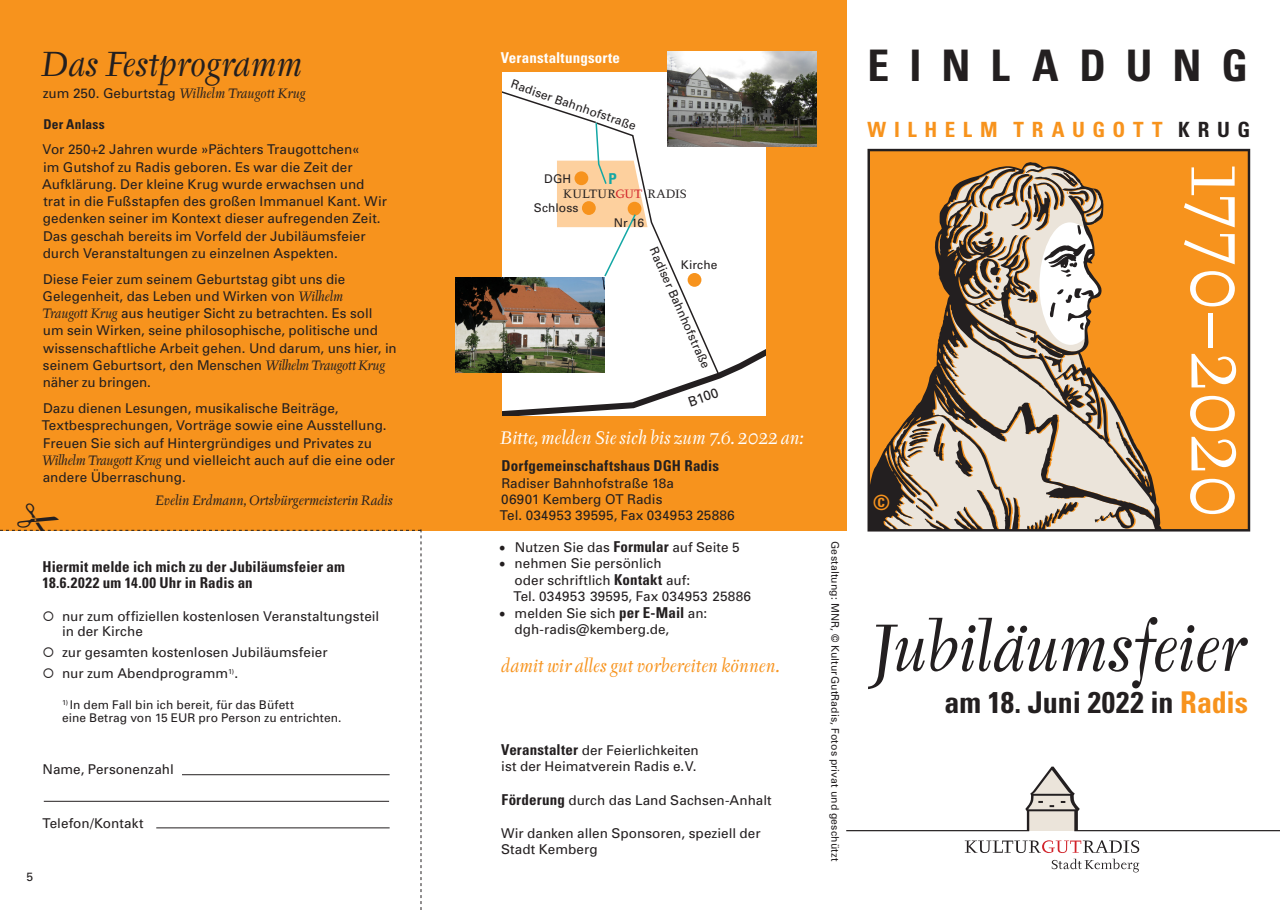
<style>
.page{position:relative;width:1280px;height:910px;background:#fff}
.page>*{position:absolute;margin:0;border:0;box-sizing:border-box;transform-origin:0 0}
.t1{font:72px "Tyfa ITC";letter-spacing:.015em;color:#fff}
.t2{font:italic 66px "Tyfa ITC";letter-spacing:-.01em;color:#231f20}
.t3{font:700 condensed 43.5px "Univers";letter-spacing:.46em;color:#231f20}
.t4{font:italic 34.5px "Tyfa ITC";color:#231f20}
.t5{font:700 condensed 30px "Univers";color:#231f20}
.t6{font:700 condensed 21px "Univers";letter-spacing:.365em;color:#f7931d}
.t7{font:italic 18px "Tyfa ITC";color:#fff}
.t8{font:italic 18px "Tyfa ITC";letter-spacing:.01em;color:#f7931d}
.t9{font:700 condensed 15px/16.5px "Univers";letter-spacing:.01em;color:#231f20}
.t10{font:700 condensed 15px "Univers";letter-spacing:.015em;color:#fff}
.t11{font:700 condensed 15px "Univers";color:#13a7a5}
.t12{font:13.5px/17.2px "Univers";letter-spacing:.005em;color:#231f20}
.t13{font:italic 13.5px "Tyfa ITC";color:#231f20}
.t14{font:700 condensed 13.5px "Univers";letter-spacing:.015em;color:#231f20}
.t15{font:12px/13.5px "Univers";letter-spacing:.01em;color:#231f20}
.t16{font:12px "Tyfa ITC";letter-spacing:.015em;color:#231f20}
.t17{font:10.5px "Univers";letter-spacing:.015em;color:#231f20}
.s1{font-family:"Univers";font-style:normal}
.s2{font-family:"Tyfa ITC";font-style:italic}
.s3{color:#d1232a}
.s4{font-family:"Minion Pro";font-size:18px}
.s5{font-weight:700;font-stretch:condensed;font-size:15px}
.s6{color:#231f20}
.s7{color:#f7931d}
</style>
<div class="page">
<div style="left:0;top:0;width:846px;height:530px;background:#f7931d"></div>
<svg style="left:1052px;top:859px;width:87px;height:13px"></svg>
<svg style="left:965px;top:840px;width:174px;height:13px"></svg>
<svg style="left:846px;top:767px;width:434px;height:64px"></svg>
<svg style="left:867px;top:149px;width:383px;height:382px;background:#cf9755"></svg>
<div style="left:502px;top:72px;width:263px;height:344px;background:#fff"></div>
<img style="left:667px;top:51px;width:149px;height:96px">
<img style="left:455px;top:277px;width:47px;height:96px">
<svg style="left:502px;top:90px;width:263px;height:326px"></svg>
<svg style="left:0;top:529px;width:422px;height:381px"></svg>
<h3 class="t4" style="left:40px;top:44px;width:264px">Das Festprogramm</h3>
<p class="t13" style="left:43px;top:86px;width:264px"><span class="s1">zum 250. Geburtstag</span> Wilhelm Traugott Krug</p>
<p class="t14" style="left:43px;top:116px;width:63px">Der Anlass</p>
<p class="t12" style="left:42px;top:141px;width:346px">Vor 250+2 Jahren wurde »Pächters Traugottchen«<br>im Gutshof zu Radis geboren. Es war die Zeit der Aufklärung. Der kleine Krug wurde erwachsen und trat in die Fußstapfen des großen Immanuel Kant. Wir gedenken seiner im Kontext dieser aufregenden Zeit.<br>Das geschah bereits im Vorfeld der Jubiläumsfeier durch Veranstaltungen zu einzelnen Aspekten.</p>
<p class="t12" style="left:42px;top:270px;width:356px">Diese Feier zum seinem Geburtstag gibt uns die Gelegenheit, das Leben und Wirken von <span class="s2">Wilhelm<br>Traugott Krug</span> aus heutiger Sicht zu betrachten. Es soll<br>um sein Wirken, seine philosophische, politische und wissenschaftliche Arbeit gehen. Und darum, uns hier, in seinem Geburtsort, den Menschen <span class="s2">Wilhelm Traugott Krug </span>näher zu bringen.</p>
<p class="t12" style="left:42px;top:399px;width:355px">Dazu dienen Lesungen, musikalische Beiträge, Textbesprechungen, Vorträge sowie eine Ausstellung.<br>Freuen Sie sich auf Hintergründiges und Privates zu <span class="s2">Wilhelm Traugott Krug</span> und vielleicht auch auf die eine oder andere Überraschung.</p>
<p class="t13" style="left:155px;top:493px;width:239px">Evelin Erdmann, Ortsbürgermeisterin Radis</p>
<p class="t9" style="left:43px;top:558px;width:304px">Hiermit melde ich mich zu der Jubiläumsfeier am<br>18.6.2022 um 14.00 Uhr in Radis an</p>
<p class="t12" style="left:62px;top:609px;width:319px;line-height:15px;text-indent:-19px">○ nur zum offiziellen kostenlosen Veranstaltungsteil in der Kirche</p>
<p class="t12" style="left:43px;top:644px;width:287px">○ zur gesamten kostenlosen Jubiläumsfeier</p>
<p class="t12" style="left:43px;top:665px;width:197px">○ nur zum Abendprogramm<sup>1)</sup>.</p>
<p class="t15" style="left:62px;top:698px;width:281px"><sup>1)</sup> In dem Fall bin ich bereit, für das Büfett<br>eine Betrag von 15 EUR pro Person zu entrichten.</p>
<p class="t12" style="left:43px;top:761px;width:133px">Name, Personenzahl</p>
<p class="t12" style="left:43px;top:815px;width:103px">Telefon/Kontakt</p>
<p class="t15" style="left:27px;top:870px;width:8px">5</p>
<p class="t10" style="left:501px;top:48px;width:121px">Veranstaltungsorte</p>
<p class="t15" style="left:514px;top:77px;width:133px;rotate:19deg">Radiser Bahnhofstraße</p>
<p class="t11" style="left:608px;top:169px;width:10px">P</p>
<p class="t16" style="left:563px;top:187px;width:125px">KULTUR<span class="s3">GUT</span> RADIS</p>
<p class="t15" style="left:544px;top:172px;width:28px">DGH</p>
<p class="t15" style="left:534px;top:200px;width:46px">Schloss</p>
<p class="t15" style="left:614px;top:216px;width:32px">Nr 16</p>
<p class="t15" style="left:660px;top:245px;width:133px;rotate:66deg">Radiser Bahnhofstraße</p>
<p class="t15" style="left:681px;top:258px;width:38px">Kirche</p>
<p class="t12" style="left:686px;top:394px;width:33px;rotate:-19deg">B100</p>
<h3 class="t7" style="left:500px;top:428px;width:306px">Bitte, melden Sie sich bis zum 7.6. 2022 an:</h3>
<p class="t9" style="left:501px;top:458px;width:219px">Dorfgemeinschaftshaus DGH Radis</p>
<p class="t12" style="left:500px;top:475px;width:236px;line-height:16.2px">Radiser Bahnhofstraße 18a<br>06901 Kemberg OT Radis<br>Tel. 034953 39595, Fax 034953 25886</p>
<p class="t12" style="left:499px;top:538px;width:242px"><span class="s4">•</span> Nutzen Sie das <span class="s5">Formular</span> auf Seite 5</p>
<p class="t12" style="left:513px;top:555px;width:239px;line-height:16.5px;text-indent:-15px"><span class="s4">•</span> nehmen Sie persönlich<br>oder schriftlich <span class="s5">Kontakt</span> auf:<br>Tel. 034953 39595, Fax 034953 25886</p>
<p class="t12" style="left:514px;top:605px;width:194px;line-height:16.5px;text-indent:-16px"><span class="s4">•</span> melden Sie sich <span class="s5">per E-Mail</span> an: dgh-radis@kemberg.de,</p>
<h3 class="t8" style="left:501px;top:656px;width:280px">damit wir alles gut vorbereiten können.</h3>
<p class="t12" style="left:501px;top:742px;width:199px;line-height:16.2px"><span class="s5">Veranstalter</span> der Feierlichkeiten ist der Heimatverein Radis e.V.</p>
<p class="t12" style="left:502px;top:792px;width:272px"><span class="s5">Förderung</span> durch das Land Sachsen-Anhalt</p>
<p class="t12" style="left:501px;top:825px;width:261px;line-height:16.2px">Wir danken allen Sponsoren, speziell der<br>Stadt Kemberg</p>
<p class="t17" style="left:842px;top:541px;width:322px;rotate:90deg">Gestaltung: MNR, © KulturGutRadis, Fotos privat und geschützt</p>
<h3 class="t3" style="left:867px;top:39px;width:382px">EINLADUNG</h3>
<h3 class="t6" style="left:867px;top:117px;width:384px">WILHELM TRAUGOTT <span class="s6">KRUG</span></h3>
<h3 class="t6" style="left:873px;top:490px;width:19px">©</h3>
<h1 class="t1" style="left:1257px;top:160px;width:358px;rotate:90deg">1770–2020</h1>
<h2 class="t2" style="left:865px;top:611px;width:381px">Jubiläumsfeier</h2>
<h3 class="t5" style="left:944px;top:684px;width:305px">am 18. Juni 2022 in <span class="s7">Radis</span></h3>
</div>
